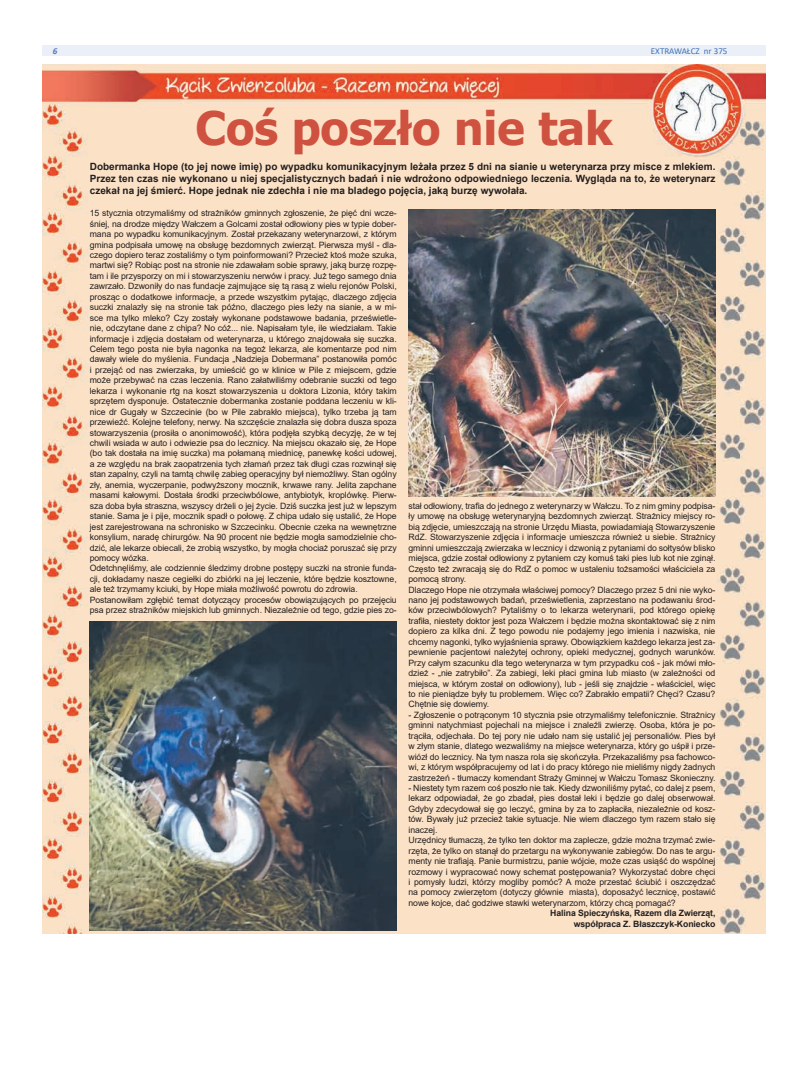
<style>
.page{position:relative;width:794px;height:1092px;background:#fff}
.page>*{position:absolute;margin:0;border:0;box-sizing:border-box;transform-origin:0 0}
.t1{font:700 46px "Tahoma";color:#cf513f}
.t2{font:700 10px/12px "Arial";color:#231f20;text-align:justify}
.t3{font:9px "Calibri";color:#3d72b6}
.t4{font:italic 700 9px "Calibri";color:#4d75bb}
.t5{font:8.7px/10.4px "Arial";letter-spacing:-.01em;color:#231f20}
.t6{font:700 8.7px/10.4px "Arial";letter-spacing:-.01em;color:#231f20;text-align:right}
</style>
<div class="page">
<div style="left:43px;top:45px;width:722px;height:11px;background:#eaeff8"></div>
<img style="left:43px;top:64px;width:722px;height:869px">
<img style="left:408px;top:210px;width:307px;height:287px">
<img style="left:90px;top:621px;width:307px;height:309px">
<p class="t4" style="left:53px;top:44px;width:6px">6</p>
<p class="t3" style="left:651px;top:44px;width:78px">EXTRAWAŁCZ nr 375</p>
<h1 class="t1" style="left:195px;top:96px;width:419px">Coś poszło nie tak</h1>
<p class="t2" style="left:90px;top:160px;width:627px">Dobermanka Hope (to jej nowe imię) po wypadku komunikacyjnym leżała przez 5 dni na sianie u weterynarza przy misce z mlekiem.<br>Przez ten czas nie wykonano u niej specjalistycznych badań i nie wdrożono odpowiedniego leczenia. Wygląda na to, że weterynarz czekał na jej śmierć. Hope jednak nie zdechła i nie ma bladego pojęcia, jaką burzę wywołała.</p>
<p class="t5" style="left:90px;top:208px;width:308px">15 stycznia otrzymaliśmy od strażników gminnych zgłoszenie, że pięć dni wcze&shy;śniej, na drodze między Wałczem a Golcami został odłowiony pies w typie dober&shy;mana po wypadku komunikacyjnym. Został przekazany weterynarzowi, z którym gmina podpisała umowę na obsługę bezdomnych zwierząt. Pierwsza myśl - dla&shy;czego dopiero teraz zostaliśmy o tym poinformowani? Przecież ktoś może szuka, martwi się? Robiąc post na stronie nie zdawałam sobie sprawy, jaką burzę rozpę&shy;tam i ile przysporzy on mi i stowarzyszeniu nerwów i pracy. Już tego samego dnia zawrzało. Dzwoniły do nas fundacje zajmujące się tą rasą z wielu rejonów Polski, prosząc o dodatkowe informacje, a przede wszystkim pytając, dlaczego zdjęcia suczki znalazły się na stronie tak późno, dlaczego pies leży na sianie, a w mi&shy;sce ma tylko mleko? Czy zostały wykonane podstawowe badania, prześwietle&shy;nie, odczytane dane z chipa? No cóż... nie. Napisałam tyle, ile wiedziałam. Takie informacje i zdjęcia dostałam od weterynarza, u którego znajdowała się suczka.<br>Celem tego posta nie była nagonka na tegoż lekarza, ale komentarze pod nim dawały wiele do myślenia. Fundacja „Nadzieja Dobermana” postanowiła pomóc i przejąć od nas zwierzaka, by umieścić go w klinice w Pile z miejscem, gdzie może przebywać na czas leczenia. Rano załatwiliśmy odebranie suczki od tego lekarza i wykonanie rtg na koszt stowarzyszenia u doktora Lizonia, który takim sprzętem dysponuje. Ostatecznie dobermanka zostanie poddana leczeniu w kli&shy;nice dr Gugały w Szczecinie (bo w Pile zabrakło miejsca), tylko trzeba ją tam przewieźć. Kolejne telefony, nerwy. Na szczęście znalazła się dobra dusza spoza stowarzyszenia (prosiła o anonimowość), która podjęła szybką decyzję, że w tej chwili wsiada w auto i odwiezie psa do lecznicy. Na miejscu okazało się, że Hope (bo tak dostała na imię suczka) ma połamaną miednicę, panewkę kości udowej, a ze względu na brak zaopatrzenia tych złamań przez tak długi czas rozwinął się stan zapalny, czyli na tamtą chwilę zabieg operacyjny był niemożliwy. Stan ogólny zły, anemia, wyczerpanie, podwyższony mocznik, krwawe rany. Jelita zapchane masami kałowymi. Dostała środki przeciwbólowe, antybiotyk, kroplówkę. Pierw&shy;sza doba była straszna, wszyscy drżeli o jej życie. Dziś suczka jest już w lepszym stanie. Sama je i pije, mocznik spadł o połowę. Z chipa udało się ustalić, że Hope jest zarejestrowana na schronisko w Szczecinku. Obecnie czeka na wewnętrzne konsylium, naradę chirurgów. Na 90 procent nie będzie mogła samodzielnie cho&shy;dzić, ale lekarze obiecali, że zrobią wszystko, by mogła chociaż poruszać się przy pomocy wózka.<br>Odetchnęliśmy, ale codziennie śledzimy drobne postępy suczki na stronie funda&shy;cji, dokładamy nasze cegiełki do zbiórki na jej leczenie, które będzie kosztowne, ale też trzymamy kciuki, by Hope miała możliwość powrotu do zdrowia.<br>Postanowiłam zgłębić temat dotyczący procesów obowiązujących po przejęciu psa przez strażników miejskich lub gminnych. Niezależnie od tego, gdzie pies zo-</p>
<p class="t5" style="left:408px;top:500px;width:308px">stał odłowiony, trafia do jednego z weterynarzy w Wałczu. To z nim gminy podpisa&shy;ły umowę na obsługę weterynaryjną bezdomnych zwierząt. Strażnicy miejscy ro&shy;bią zdjęcie, umieszczają na stronie Urzędu Miasta, powiadamiają Stowarzyszenie RdZ. Stowarzyszenie zdjęcia i informacje umieszcza również u siebie. Strażnicy gminni umieszczają zwierzaka w lecznicy i dzwonią z pytaniami do sołtysów blisko miejsca, gdzie został odłowiony z pytaniem czy komuś taki pies lub kot nie zginął.<br>Często też zwracają się do RdZ o pomoc w ustaleniu tożsamości właściciela za pomocą strony.<br>Dlaczego Hope nie otrzymała właściwej pomocy? Dlaczego przez 5 dni nie wyko&shy;nano jej podstawowych badań, prześwietlenia, zaprzestano na podawaniu środ&shy;ków przeciwbólowych? Pytaliśmy o to lekarza weterynarii, pod którego opiekę trafiła, niestety doktor jest poza Wałczem i będzie można skontaktować się z nim dopiero za kilka dni. Z tego powodu nie podajemy jego imienia i nazwiska, nie chcemy nagonki, tylko wyjaśnienia sprawy. Obowiązkiem każdego lekarza jest za&shy;pewnienie pacjentowi należytej ochrony, opieki medycznej, godnych warunków.<br>Przy całym szacunku dla tego weterynarza w tym przypadku coś - jak mówi mło&shy;dzież - „nie zatrybiło”. Za zabiegi, leki płaci gmina lub miasto (w zależności od miejsca, w którym został on odłowiony), lub - jeśli się znajdzie - właściciel, więc to nie pieniądze były tu problemem. Więc co? Zabrakło empatii? Chęci? Czasu?<br>Chętnie się dowiemy.</p>
<p class="t5" style="left:408px;top:709px;width:308px;text-align:justify">- Zgłoszenie o potrąconym 10 stycznia psie otrzymaliśmy telefonicznie. Strażnicy gminni natychmiast pojechali na miejsce i znaleźli zwierzę. Osoba, która je po&shy;trąciła, odjechała. Do tej pory nie udało nam się ustalić jej personaliów. Pies był w złym stanie, dlatego wezwaliśmy na miejsce weterynarza, który go uśpił i prze&shy;wiózł do lecznicy. Na tym nasza rola się skończyła. Przekazaliśmy psa fachowco&shy;wi, z którym współpracujemy od lat i do pracy którego nie mieliśmy nigdy żadnych zastrzeżeń - tłumaczy komendant Straży Gminnej w Wałczu Tomasz Skonieczny.</p>
<p class="t5" style="left:408px;top:782px;width:308px">- Niestety tym razem coś poszło nie tak. Kiedy dzwoniliśmy pytać, co dalej z psem, lekarz odpowiadał, że go zbadał, pies dostał leki i będzie go dalej obserwował.<br>Gdyby zdecydował się go leczyć, gmina by za to zapłaciła, niezależnie od kosz&shy;tów. Bywały już przecież takie sytuacje. Nie wiem dlaczego tym razem stało się inaczej.<br>Urzędnicy tłumaczą, że tylko ten doktor ma zaplecze, gdzie można trzymać zwie&shy;rzęta, że tylko on stanął do przetargu na wykonywanie zabiegów. Do nas te argu&shy;menty nie trafiają. Panie burmistrzu, panie wójcie, może czas usiąść do wspólnej rozmowy i wypracować nowy schemat postępowania? Wykorzystać dobre chęci i pomysły ludzi, którzy mogliby pomóc? A może przestać ściubić i oszczędzać na pomocy zwierzętom (dotyczy głównie miasta), doposażyć lecznicę, postawić nowe kojce, dać godziwe stawki weterynarzom, którzy chcą pomagać?</p>
<p class="t6" style="left:550px;top:908px;width:167px">Halina Spieczyńska, Razem dla Zwierząt, współpraca Z. Błaszczyk-Koniecko</p>
</div>
